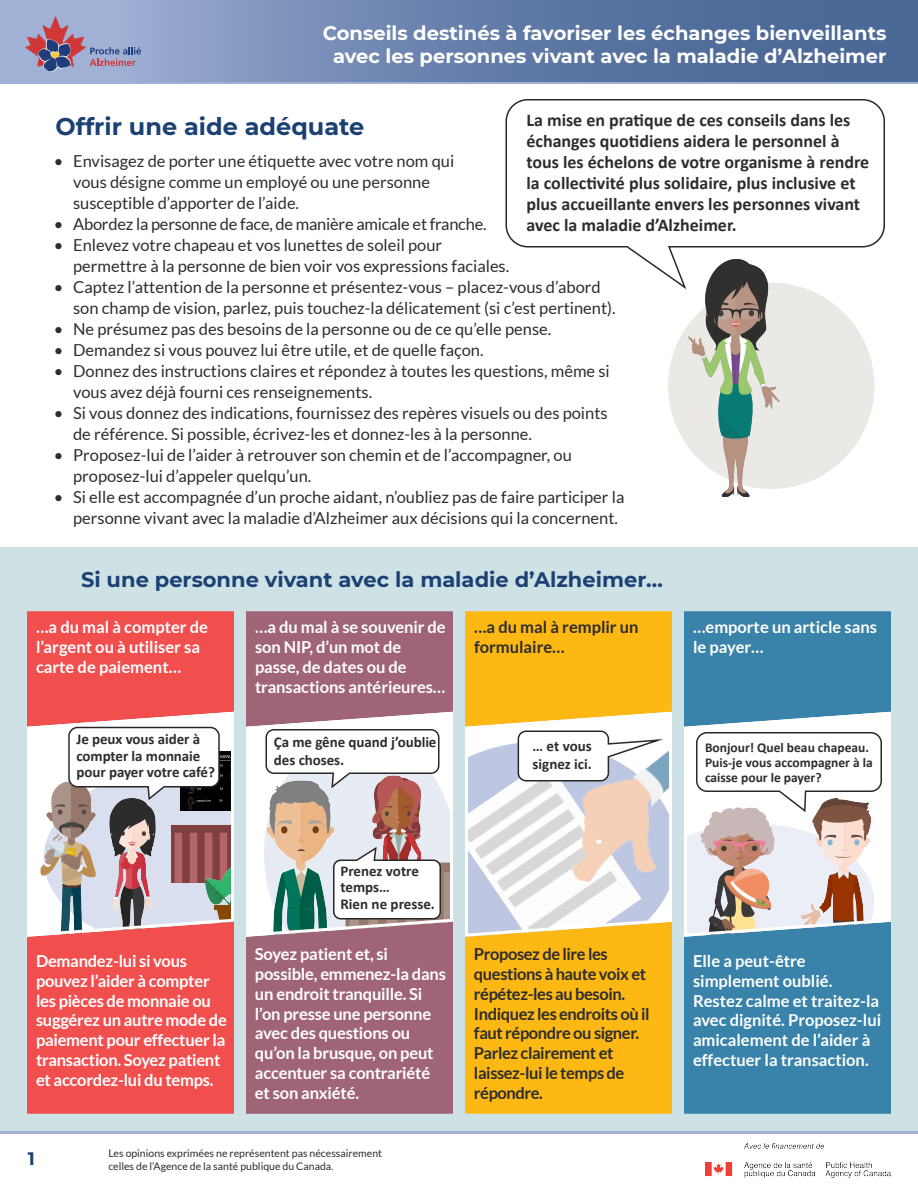
<style>
.page{position:relative;width:918px;height:1188px;background:#fff}
.page>*{position:absolute;margin:0;border:0;box-sizing:border-box;transform-origin:0 0}
.t1{font:700 24px "Montserrat";color:#1b4174}
.t2{font:700 21px "Montserrat";color:#1b4174}
.t3{font:700 19.5px/23.4px "Montserrat";color:#fff;text-align:center}
.t4{font:700 18px/21px "Calibri";color:#2d2d2d}
.t5{font:700 18px "Montserrat";color:#1b4174}
.t6{font:16.5px/21px "Lato";color:#2d2d2d}
.t7{font:700 16.5px/19.8px "Lato";letter-spacing:-.01em;color:#fff}
.t8{font:700 16.5px/19.8px "Lato";letter-spacing:-.025em;color:#2d2d2d}
.t9{font:700 16.5px/19.8px "Lato";color:#2d2d2d}
.t10{font:700 15px/16.5px "Calibri";letter-spacing:-.005em;color:#2d2d2d}
.t11{font:700 13.5px/15px "Calibri";color:#2d2d2d}
.t12{font:10.5px/12.6px "Lato";color:#2d2d2d}
</style>
<div class="page">
<div style="left:668px;top:283px;width:206px;height:206px;background:#ebe9e6;border-radius:50%"></div>
<div style="left:0;top:548px;width:918px;height:584px;background:#cee1e4"></div>
<img style="left:689px;top:291px;width:91px;height:206px">
<svg style="left:505px;top:99px;width:380px;height:192px"></svg>
<div style="left:27px;top:611px;width:207px;height:503px;background:#f04f4e"></div>
<svg style="left:27px;top:712px;width:207px;height:225px"></svg>
<div style="left:246px;top:611px;width:207px;height:503px;background:#a06477"></div>
<svg style="left:246px;top:712px;width:207px;height:225px;background:#d4cdcb"></svg>
<div style="left:465px;top:611px;width:207px;height:503px;background:#fdb814"></div>
<svg style="left:465px;top:712px;width:207px;height:225px;background:#e6e0d8"></svg>
<div style="left:684px;top:937px;width:207px;height:177px;background:#3982a9"></div>
<svg style="left:684px;top:814px;width:207px;height:123px;background:#d1c4c1"></svg>
<svg style="left:684px;top:611px;width:207px;height:203px;background:#8fb5ca"></svg>
<hr style="left:0;top:1131px;width:918px;height:3px;background:#a1b0d5">
<img style="left:705px;top:1143px;width:186px;height:34px">
<div style="left:0;top:0;width:918px;height:84px;background:linear-gradient(to right,#a1b0d5,#a1b0d5)"></div>
<div style="left:0;top:0;width:918px;height:81px;background:linear-gradient(to right,#a2b1d6,#3a5b8a)"></div>
<svg style="left:25px;top:17px;width:116px;height:55px;background:#9a8fb0"></svg>
<p class="t3" style="left:323px;top:20px;width:565px">Conseils destinés à favoriser les échanges bienveillants avec les personnes vivant avec la maladie d’Alzheimer</p>
<p class="t4" style="left:526px;top:109px;width:344px">La mise en pratique de ces conseils dans les échanges quotidiens aidera le personnel à tous les échelons de votre organisme à rendre la collectivité plus solidaire, plus inclusive et plus accueillante envers les personnes vivant avec la maladie d’Alzheimer.</p>
<h1 class="t1" style="left:56px;top:109px;width:310px">Offrir une aide adéquate</h1>
<p class="t6" style="left:73px;top:150px;width:383px;text-indent:-19px">• Envisagez de porter une étiquette avec votre nom qui vous désigne comme un employé ou une personne susceptible d’apporter de l’aide.</p>
<p class="t6" style="left:54px;top:213px;width:434px">• Abordez la personne de face, de manière amicale et franche.</p>
<p class="t6" style="left:73px;top:234px;width:438px;text-indent:-19px">• Enlevez votre chapeau et vos lunettes de soleil pour permettre à la personne de bien voir vos expressions faciales.</p>
<p class="t6" style="left:73px;top:276px;width:544px;text-indent:-19px">• Captez l’attention de la personne et présentez-vous – placez-vous d’abord son champ de vision, parlez, puis touchez-la délicatement (si c’est pertinent).</p>
<p class="t6" style="left:54px;top:318px;width:499px">• Ne présumez pas des besoins de la personne ou de ce qu’elle pense.</p>
<p class="t6" style="left:54px;top:339px;width:431px">• Demandez si vous pouvez lui être utile, et de quelle façon.</p>
<p class="t6" style="left:73px;top:360px;width:538px;text-indent:-19px">• Donnez des instructions claires et répondez à toutes les questions, même si vous avez déjà fourni ces renseignements.</p>
<p class="t6" style="left:73px;top:402px;width:536px;text-indent:-19px">• Si vous donnez des indications, fournissez des repères visuels ou des points de référence. Si possible, écrivez-les et donnez-les à la personne.</p>
<p class="t6" style="left:73px;top:444px;width:500px;text-indent:-19px">• Proposez-lui de l’aider à retrouver son chemin et de l’accompagner, ou proposez-lui d’appeler quelqu’un.</p>
<p class="t6" style="left:73px;top:486px;width:553px;text-indent:-19px">• Si elle est accompagnée d’un proche aidant, n’oubliez pas de faire participer la personne vivant avec la maladie d’Alzheimer aux décisions qui la concernent.</p>
<p class="t2" style="left:81px;top:564px;width:584px">Si une personne vivant avec la maladie d’Alzheimer…</p>
<p class="t7" style="left:36px;top:617px;width:174px">…a du mal à compter de l’argent ou à utiliser sa carte de paiement…</p>
<p class="t10" style="left:76px;top:731px;width:140px">Je peux vous aider à compter la monnaie pour payer votre café?</p>
<p class="t7" style="left:255px;top:617px;width:192px">…a du mal à se souvenir de son NIP, d’un mot de passe, de dates ou de transactions antérieures…</p>
<p class="t10" style="left:274px;top:732px;width:164px;line-height:18px">Ça me gêne quand j’oublie des choses.</p>
<p class="t9" style="left:474px;top:617px;width:166px">…a du mal à remplir un formulaire…</p>
<p class="t10" style="left:533px;top:737px;width:61px;line-height:18px">… et vous signez ici.</p>
<p class="t7" style="left:693px;top:617px;width:185px">…emporte un article sans le payer…</p>
<p class="t11" style="left:705px;top:739px;width:169px">Bonjour! Quel beau chapeau.<br>Puis-je vous accompagner à la caisse pour le payer?</p>
<p class="t7" style="left:36px;top:951px;width:192px">Demandez-lui si vous pouvez l’aider à compter les pièces de monnaie ou suggérez un autre mode de paiement pour effectuer la transaction. Soyez patient et accordez-lui du temps.</p>
<p class="t10" style="left:340px;top:862px;width:96px">Prenez votre temps…<br>Rien ne presse.</p>
<p class="t7" style="left:255px;top:944px;width:192px">Soyez patient et, si possible, emmenez-la dans un endroit tranquille. Si l’on presse une personne avec des questions ou qu’on la brusque, on peut accentuer sa contrariété et son anxiété.</p>
<p class="t5" style="left:28px;top:1146px;width:9px">1</p>
<p class="t12" style="left:108px;top:1147px;width:275px">Les opinions exprimées ne représentent pas nécessairement celles de l’Agence de la santé publique du Canada.</p>
<p class="t8" style="left:474px;top:944px;width:177px">Proposez de lire les questions à haute voix et répétez-les au besoin.<br>Indiquez les endroits où il faut répondre ou signer.<br>Parlez clairement et laissez-lui le temps de répondre.</p>
<p class="t7" style="left:693px;top:951px;width:190px">Elle a peut-être simplement oublié.<br>Restez calme et traitez-la avec dignité. Proposez-lui amicalement de l’aider à effectuer la transaction.</p>
</div>
